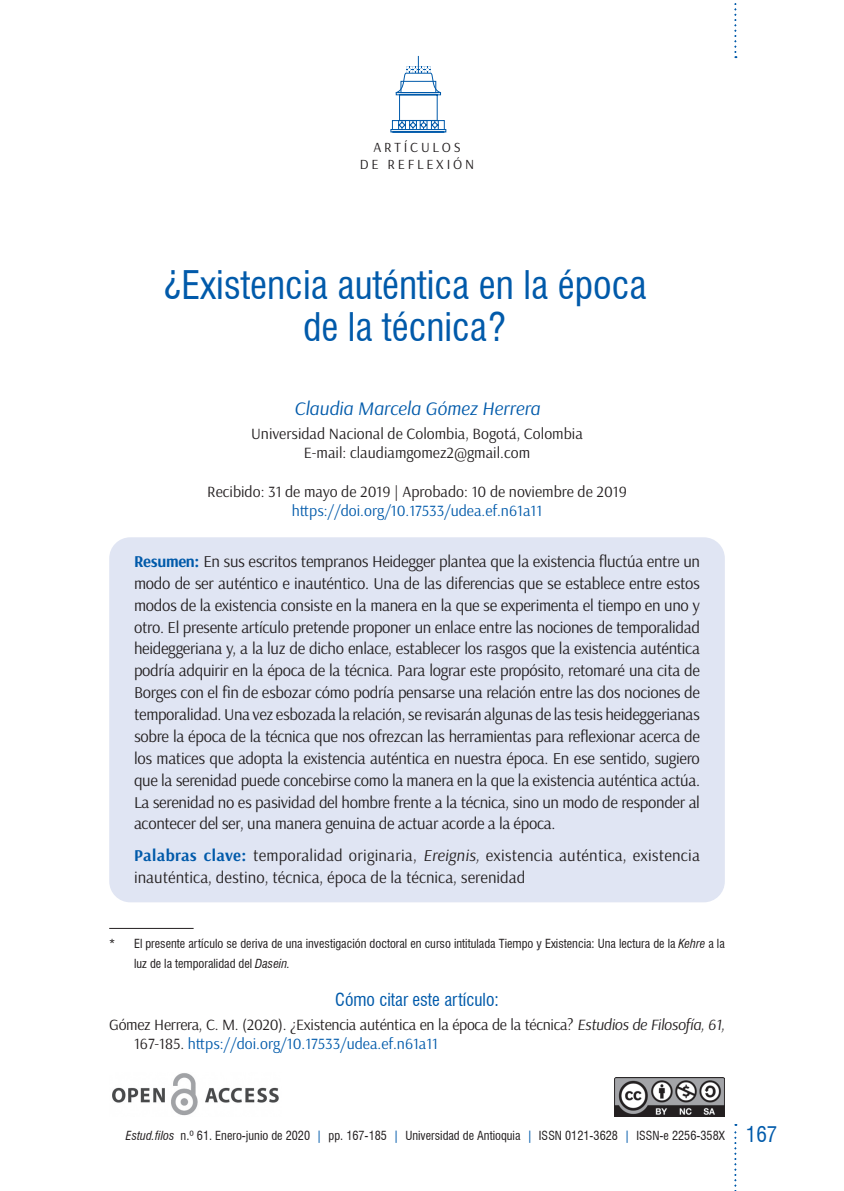
<style>
.page{position:relative;width:844px;height:1191px;background:#fff}
.page>*{position:absolute;margin:0;border:0;box-sizing:border-box;transform-origin:0 0}
._00_Título{font:condensed 38.5px/42px "Swiss 721 BT";color:#015aaa;text-align:center}
.Nombre_2{font:italic 19.25px "Arsenal";color:#015aaa}
.Pie_de_pagina{font:condensed 17.5px "Swiss 721 BT";color:#015aaa}
.Resumen{font:16.62px/21.9px "Arsenal";color:#231f20;text-align:justify}
.tex_como_citar_art{font:15.75px/19.2px "Arsenal";letter-spacing:-.02em;color:#231f20}
.Nombre{font:15.75px "Arsenal";color:#231f20}
.Nombre-2{font:15.75px "Arsenal";color:#015aaa}
.Bibliografía{font:14px "Arsenal";letter-spacing:.2em;color:#231f20}
.Pie_de_pagina-2{font:condensed 12.25px/19.2px "Swiss 721 BT";color:#231f20}
.s1{font-weight:700;color:#015aaa}
.s2{font-style:italic}
.s3{color:#015aaa}
.s4{font-size:21px;color:#015aaa}
</style>
<div class="page">
<svg style="left:734px;top:1124px;width:2px;height:67px"></svg>
<svg style="left:734px;top:3px;width:2px;height:55px"></svg>
<div style="left:109px;top:537px;width:615px;height:365px;background:#e0e5f3;border-radius:21px"></div>
<img style="left:614px;top:1078px;width:110px;height:38px">
<img style="left:112px;top:1073px;width:167px;height:43px">
<hr style="left:109px;top:928px;width:84px;height:1px;background:#231f20">
<svg style="left:390px;top:56px;width:56px;height:76px"></svg>
<p class="Bibliografía" style="left:373px;top:139px;width:89px">ARTÍCULOS</p>
<p class="Bibliografía" style="left:359px;top:156px;width:116px">DE REFLEXIÓN</p>
<p class="_00_Título" style="left:162px;top:264px;width:485px">¿Existencia auténtica en la época de la técnica?</p>
<p class="Nombre_2" style="left:294px;top:396px;width:247px">Claudia Marcela Gómez Herrera</p>
<p class="Nombre" style="left:251px;top:424px;width:333px">Universidad Nacional de Colombia, Bogotá, Colombia</p>
<p class="Nombre" style="left:304px;top:443px;width:227px">E-mail: claudiamgomez2@gmail.com</p>
<p class="Nombre" style="left:207px;top:481px;width:421px">Recibido: 31 de mayo de 2019 | Aprobado: 10 de noviembre de 2019</p>
<p class="Nombre-2" style="left:292px;top:501px;width:252px">https://doi.org/10.17533/udea.ef.n61a11</p>
<p class="Resumen" style="left:134px;top:550px;width:567px"><span class="s1">Resumen:</span> En sus escritos tempranos Heidegger plantea que la existencia fluctúa entre un modo de ser auténtico e inauténtico. Una de las diferencias que se establece entre estos modos de la existencia consiste en la manera en la que se experimenta el tiempo en uno y otro. El presente artículo pretende proponer un enlace entre las nociones de temporalidad heideggeriana y, a la luz de dicho enlace, establecer los rasgos que la existencia auténtica podría adquirir en la época de la técnica. Para lograr este propósito, retomaré una cita de Borges con el fin de esbozar cómo podría pensarse una relación entre las dos nociones de temporalidad. Una vez esbozada la relación, se revisarán algunas de las tesis heideggerianas sobre la época de la técnica que nos ofrezcan las herramientas para reflexionar acerca de los matices que adopta la existencia auténtica en nuestra época. En ese sentido, sugiero que la serenidad puede concebirse como la manera en la que la existencia auténtica actúa.<br>La serenidad no es pasividad del hombre frente a la técnica, sino un modo de responder al acontecer del ser, una manera genuina de actuar acorde a la época.</p>
<p class="Resumen" style="left:134px;top:845px;width:567px"><span class="s1">Palabras clave:</span> temporalidad originaria, <span class="s2">Ereignis,</span> existencia auténtica, existencia inauténtica, destino, técnica, época de la técnica, serenidad</p>
<p class="Pie_de_pagina-2" style="left:134px;top:934px;width:592px;text-indent:-25px">* El presente artículo se deriva de una investigación doctoral en curso intitulada Tiempo y Existencia: Una lectura de la <span class="s2">Kehre</span> a la luz de la temporalidad del <span class="s2">Dasein.</span></p>
<p class="Pie_de_pagina" style="left:335px;top:989px;width:165px">Cómo citar este artículo:</p>
<p class="tex_como_citar_art" style="left:134px;top:1015px;width:592px;text-indent:-25px">Gómez Herrera, C. M. (2020). ¿Existencia auténtica en la época de la técnica? <span class="s2">Estudios de Filosofía, 61,<br></span>167-185. <span class="s3">https://doi.org/10.17533/udea.ef.n61a11</span></p>
<p class="Pie_de_pagina-2" style="left:126px;top:1125px;width:652px"><span class="s2">Estud.filos</span> n.º 61. Enero-junio de 2020 <span class="s3">|</span> pp. 167-185 <span class="s3">|</span> Universidad de Antioquia <span class="s3">|</span> ISSN 0121-3628 <span class="s3">|</span> ISSN-e 2256-358X <span class="s4">167</span></p>
</div>
